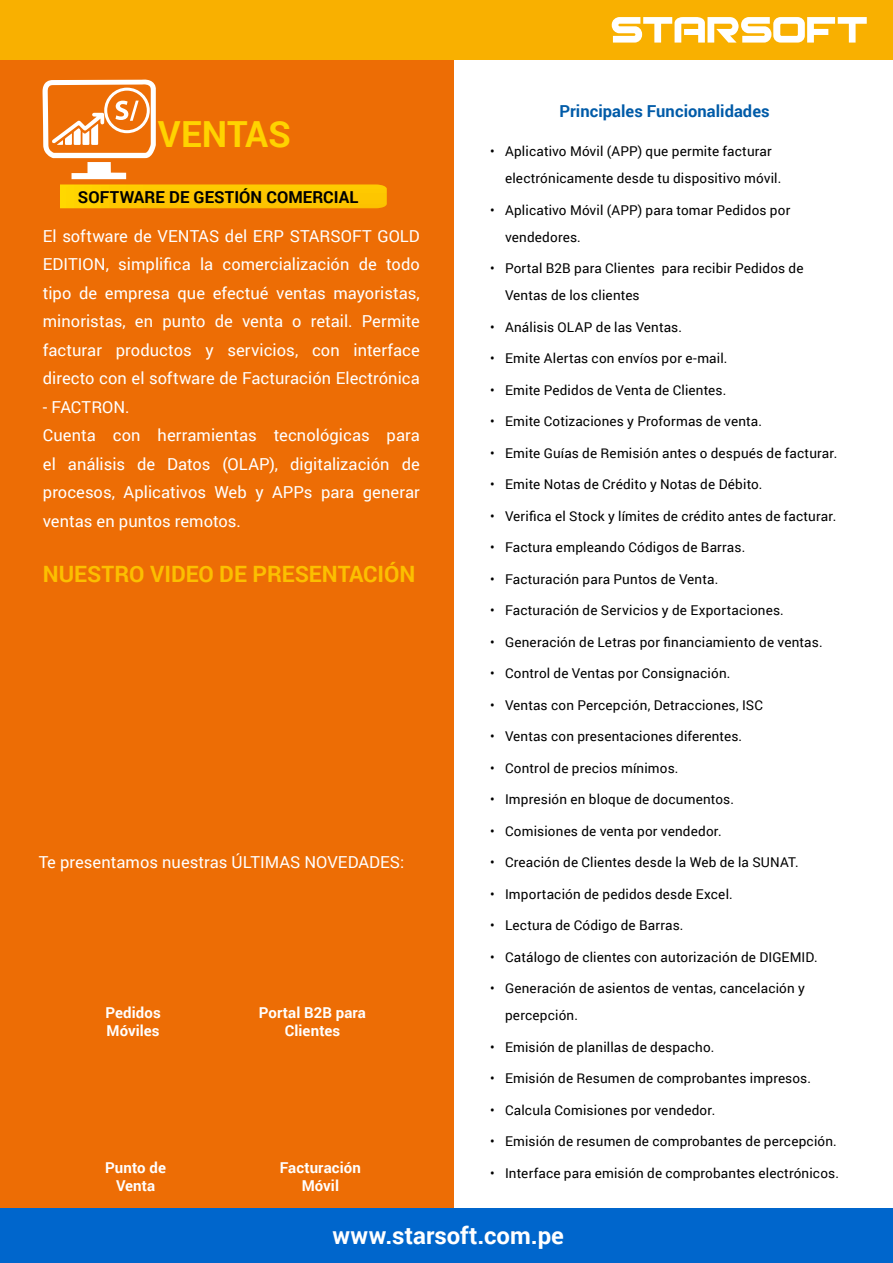
<style>
.page{position:relative;width:893px;height:1263px;background:#fff}
.page>*{position:absolute;margin:0;border:0;box-sizing:border-box;transform-origin:0 0}
.t1{font:700 36px "Roboto";color:#ffd300}
.t2{font:700 24px "Roboto";color:#fff}
.t3{font:700 22.5px "Roboto";color:#fcbf00}
.t4{font:16.5px/28.5px "Roboto";color:#fff;text-align:justify}
.t5{font:700 16.5px "Roboto";letter-spacing:.005em;color:#000}
.t6{font:700 16.5px "Roboto";letter-spacing:.005em;color:#005ba8}
.t7{font:700 15px/18px "Roboto";letter-spacing:.005em;color:#fff;text-align:center}
.t8{font:13.5px/27px "Roboto";letter-spacing:.01em;color:#000}
</style>
<div class="page">
<div style="left:0;top:60px;width:454px;height:1148px;background:#ed6d05"></div>
<div style="left:0;top:1208px;width:893px;height:55px;background:#06c"></div>
<div style="left:0;top:0;width:893px;height:60px;background:#f9b000"></div>
<svg style="left:612px;top:17px;width:255px;height:26px"></svg>
<svg style="left:43px;top:80px;width:344px;height:128px;background:#f18918"></svg>
<h1 class="t1" style="left:158px;top:109px;width:134px">VENTAS</h1>
<p class="t5" style="left:78px;top:185px;width:282px">SOFTWARE DE GESTIÓN COMERCIAL</p>
<p class="t4" style="left:43px;top:221px;width:379px">El software de VENTAS del ERP STARSOFT GOLD EDITION, simplifica la comercialización de todo tipo de empresa que efectué ventas mayoristas, minoristas, en punto de venta o retail. Permite facturar productos y servicios, con interface directo con el software de Facturación Electrónica</p>
<p class="t4" style="left:43px;top:392px;width:379px;text-align:left">- FACTRON.<br>Cuenta con herramientas tecnológicas para el análisis de Datos (OLAP), digitalización de procesos, Aplicativos Web y APPs para generar ventas en puntos remotos.</p>
<h3 class="t3" style="left:43px;top:558px;width:374px">NUESTRO VIDEO DE PRESENTACIÓN</h3>
<p class="t4" style="left:39px;top:847px;width:367px">Te presentamos nuestras ÚLTIMAS NOVEDADES:</p>
<p class="t7" style="left:105px;top:1003px;width:57px;text-align:left">Pedidos<br>Móviles</p>
<p class="t7" style="left:259px;top:1003px;width:109px">Portal B2B para<br>Clientes</p>
<p class="t7" style="left:105px;top:1158px;width:62px">Punto de<br>Venta</p>
<p class="t7" style="left:280px;top:1158px;width:83px">Facturación<br>Móvil</p>
<p class="t6" style="left:559px;top:99px;width:212px">Principales Funcionalidades</p>
<p class="t8" style="left:505px;top:137px;width:278px;text-indent:-15px">• Aplicativo Móvil (APP) que permite facturar electrónicamente desde tu dispositivo móvil.</p>
<p class="t8" style="left:505px;top:196px;width:287px;text-indent:-15px">• Aplicativo Móvil (APP) para tomar Pedidos por vendedores.</p>
<p class="t8" style="left:505px;top:254px;width:300px;text-indent:-15px">• Portal B2B para Clientes para recibir Pedidos de<br>Ventas de los clientes</p>
<p class="t8" style="left:490px;top:313px;width:194px">• Análisis OLAP de las Ventas.</p>
<p class="t8" style="left:490px;top:344px;width:239px">• Emite Alertas con envíos por e-mail.</p>
<p class="t8" style="left:490px;top:376px;width:238px">• Emite Pedidos de Venta de Clientes.</p>
<p class="t8" style="left:490px;top:407px;width:274px">• Emite Cotizaciones y Proformas de venta.</p>
<p class="t8" style="left:490px;top:439px;width:349px">• Emite Guías de Remisión antes o después de facturar.</p>
<p class="t8" style="left:490px;top:470px;width:274px">• Emite Notas de Crédito y Notas de Débito.</p>
<p class="t8" style="left:490px;top:502px;width:348px">• Verifica el Stock y límites de crédito antes de facturar.</p>
<p class="t8" style="left:490px;top:533px;width:257px">• Factura empleando Códigos de Barras.</p>
<p class="t8" style="left:490px;top:565px;width:230px">• Facturación para Puntos de Venta.</p>
<p class="t8" style="left:490px;top:596px;width:295px">• Facturación de Servicios y de Exportaciones.</p>
<p class="t8" style="left:490px;top:628px;width:334px">• Generación de Letras por financiamiento de ventas.</p>
<p class="t8" style="left:490px;top:659px;width:242px">• Control de Ventas por Consignación.</p>
<p class="t8" style="left:490px;top:691px;width:274px">• Ventas con Percepción, Detracciones, ISC</p>
<p class="t8" style="left:490px;top:722px;width:254px">• Ventas con presentaciones diferentes.</p>
<p class="t8" style="left:490px;top:754px;width:190px">• Control de precios mínimos.</p>
<p class="t8" style="left:490px;top:785px;width:246px">• Impresión en bloque de documentos.</p>
<p class="t8" style="left:490px;top:817px;width:233px">• Comisiones de venta por vendedor.</p>
<p class="t8" style="left:490px;top:848px;width:310px">• Creación de Clientes desde la Web de la SUNAT.</p>
<p class="t8" style="left:490px;top:880px;width:244px">• Importación de pedidos desde Excel.</p>
<p class="t8" style="left:490px;top:911px;width:195px">• Lectura de Código de Barras.</p>
<p class="t8" style="left:490px;top:943px;width:329px">• Catálogo de clientes con autorización de DIGEMID.</p>
<p class="t8" style="left:505px;top:974px;width:301px;text-indent:-15px">• Generación de asientos de ventas, cancelación y percepción.</p>
<p class="t8" style="left:490px;top:1033px;width:226px">• Emisión de planillas de despacho.</p>
<p class="t8" style="left:490px;top:1064px;width:323px">• Emisión de Resumen de comprobantes impresos.</p>
<p class="t8" style="left:490px;top:1096px;width:227px">• Calcula Comisiones por vendedor.</p>
<p class="t8" style="left:490px;top:1127px;width:348px">• Emisión de resumen de comprobantes de percepción.</p>
<p class="t8" style="left:490px;top:1159px;width:350px">• Interface para emisión de comprobantes electrónicos.</p>
<h2 class="t2" style="left:333px;top:1218px;width:233px">www.starsoft.com.pe</h2>
</div>
